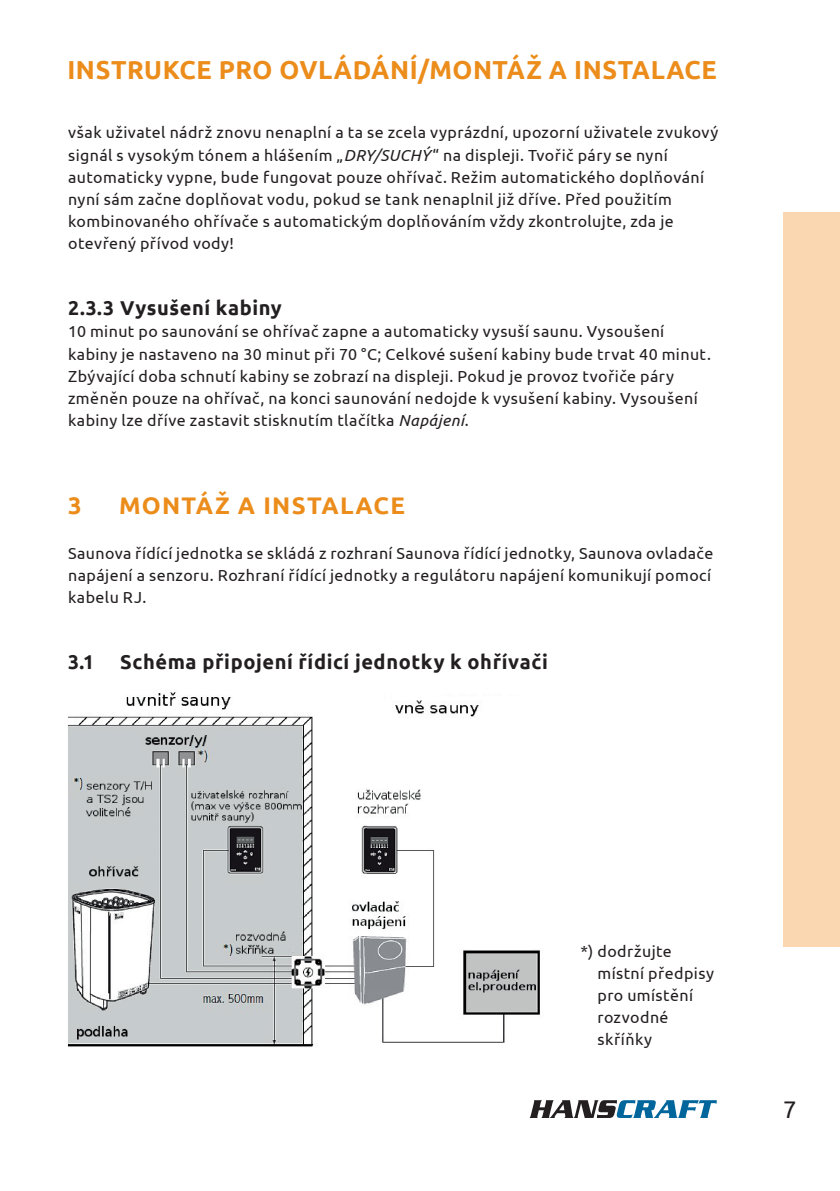
<style>
.page{position:relative;width:840px;height:1191px;background:#fff}
.page>*{position:absolute;margin:0;border:0;box-sizing:border-box;transform-origin:0 0}
.t1{font:700 26px "Ubuntu";letter-spacing:.025em;color:#eb8c1b}
.t2{font:700 24px "Ubuntu";letter-spacing:.055em;color:#eb8c1b}
.t3{font:24px "Ubuntu";color:#231f20}
.t4{font:700 20px "Ubuntu";letter-spacing:.03em;color:#231f20}
.t5{font:16px/22.2px "Ubuntu";letter-spacing:.025em;color:#231f20}
.s1{font-style:italic}
</style>
<div class="page">
<div style="left:782px;top:213px;width:57px;height:734px;background:#fad7b1"></div>
<svg style="left:529px;top:1100px;width:187px;height:18px"></svg>
<img style="left:67px;top:692px;width:473px;height:355px">
<h1 class="t1" style="left:67px;top:54px;width:650px">INSTRUKCE PRO OVLÁDÁNÍ/MONTÁŽ A INSTALACE</h1>
<p class="t5" style="left:68px;top:121px;width:651px">však uživatel nádrž znovu nenaplní a ta se zcela vyprázdní, upozorní uživatele zvukový signál s vysokým tónem a hlášením „<span class="s1">DRY/SUCHÝ</span>“ na displeji. Tvořič páry se nyní automaticky vypne, bude fungovat pouze ohřívač. Režim automatického doplňování nyní sám začne doplňovat vodu, pokud se tank nenaplnil již dříve. Před použitím kombinovaného ohřívače s automatickým doplňováním vždy zkontrolujte, zda je otevřený přívod vody!</p>
<p class="t4" style="left:68px;top:296px;width:215px">2.3.3 Vysušení kabiny</p>
<p class="t5" style="left:68px;top:320px;width:644px">10 minut po saunování se ohřívač zapne a automaticky vysuší saunu. Vysoušení kabiny je nastaveno na 30 minut při 70 °C; Celkové sušení kabiny bude trvat 40 minut.<br>Zbývající doba schnutí kabiny se zobrazí na displeji. Pokud je provoz tvořiče páry změněn pouze na ohřívač, na konci saunování nedojde k vysušení kabiny. Vysoušení kabiny lze dříve zastavit stisknutím tlačítka <span class="s1">Napájení</span>.</p>
<h2 class="t2" style="left:68px;top:491px;width:15px">3</h2>
<h2 class="t2" style="left:119px;top:491px;width:287px">MONTÁŽ A INSTALACE</h2>
<p class="t5" style="left:68px;top:541px;width:646px">Saunova řídící jednotka se skládá z rozhraní Saunova řídící jednotky, Saunova ovladače napájení a senzoru. Rozhraní řídící jednotky a regulátoru napájení komunikují pomocí kabelu RJ.</p>
<p class="t4" style="left:68px;top:650px;width:28px">3.1</p>
<p class="t4" style="left:120px;top:650px;width:429px">Schéma připojení řídicí jednotky k ohřívači</p>
<p class="t5" style="left:597px;top:939px;width:118px;text-indent:-17px">*) dodržujte místní předpisy pro umístění rozvodné skříňky</p>
<h2 class="t3" style="left:782px;top:1094px;width:15px">7</h2>
</div>
